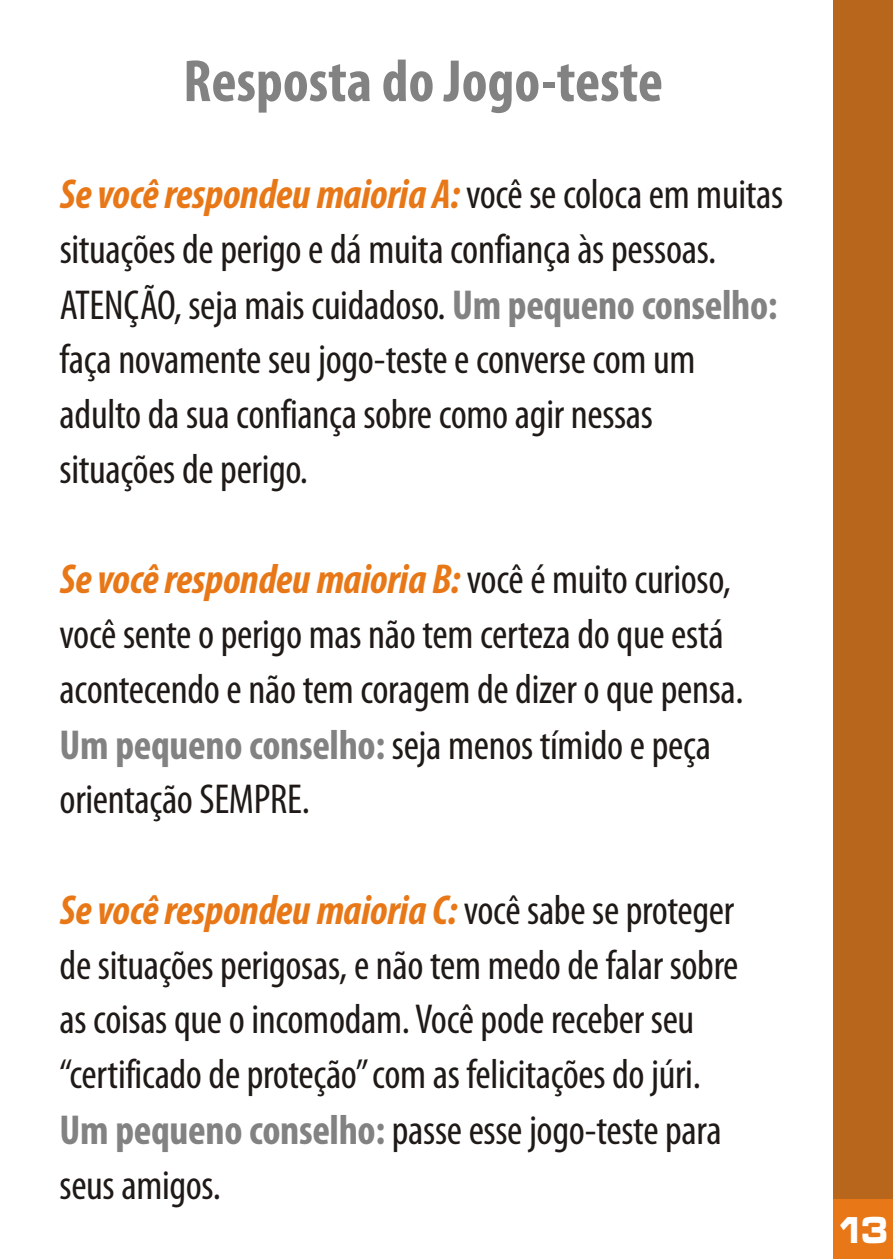
<style>
.page{position:relative;width:893px;height:1259px;background:#fff}
.page>*{position:absolute;margin:0;border:0;box-sizing:border-box;transform-origin:0 0}
.t1{font:700 condensed 60px "Myriad Pro";color:#828282}
.t2{font:condensed 42px/54.9px "Myriad Pro";letter-spacing:-.01em;color:#1f1a17}
.t3{font:italic 700 condensed 42px "Myriad Pro";letter-spacing:-.005em;color:#e87817}
.t4{font:39px "Microgramma D Bold Exte";color:#fff;scale:.77 1}
.s1{font-weight:400;font-style:normal;color:#1f1a17}
.s2{font-weight:700;color:#828282}
</style>
<div class="page">
<div style="left:833px;top:0;width:60px;height:1199px;background:#b8661c"></div>
<div style="left:833px;top:1199px;width:60px;height:60px;background:#e87817"></div>
<h1 class="t1" style="left:183px;top:56px;width:481px">Resposta do Jogo-teste</h1>
<p class="t3" style="left:60px;top:176px;width:725px">Se você respondeu maioria A:<span class="s1">você se coloca em muitas</span></p>
<p class="t2" style="left:60px;top:225px;width:720px">situações de perigo e dá muita confiança às pessoas.<br>ATENÇÃO, seja mais cuidadoso. <span class="s2">Um pequeno conselho: </span>faça novamente seu jogo-teste e converse com um adulto da sua confiança sobre como agir nessas situações de perigo.</p>
<p class="t3" style="left:60px;top:562px;width:673px">Se você respondeu maioria B: <span class="s1">você é muito curioso,</span></p>
<p class="t2" style="left:60px;top:610px;width:686px">você sente o perigo mas não tem certeza do que está acontecendo e não tem coragem de dizer o que pensa.<br><span class="s2">Um pequeno conselho:</span> seja menos tímido e peça orientação SEMPRE.</p>
<p class="t3" style="left:60px;top:892px;width:676px">Se você respondeu maioria C: <span class="s1">você sabe se proteger</span></p>
<p class="t2" style="left:60px;top:940px;width:680px">de situações perigosas, e não tem medo de falar sobre as coisas que o incomodam. Você pode receber seu “certificado de proteção” com as felicitações do júri.<br><span class="s2">Um pequeno conselho:</span> passe esse jogo-teste para seus amigos.</p>
<p class="t4" style="left:837px;top:1214px;width:68px">13</p>
</div>
